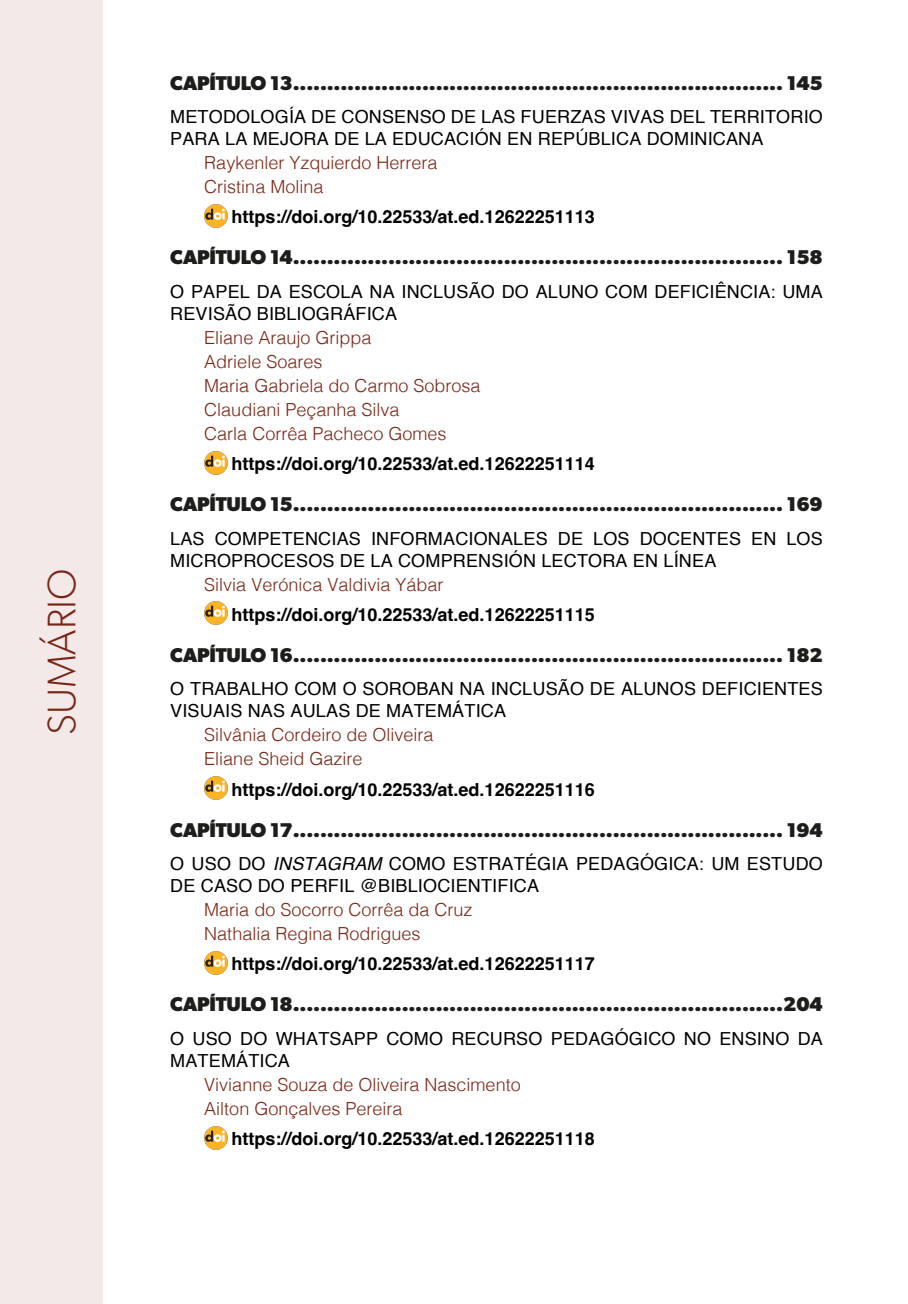
<style>
.page{position:relative;width:908px;height:1304px;background:#fff}
.page>*{position:absolute;margin:0;border:0;box-sizing:border-box;transform-origin:0 0}
.t1{font:300 40px "Gibson";color:#7a2616}
.t2{font:700 20px "Gibson";letter-spacing:-.01em;color:#1d1d1b}
.t3{font:18px/22px "Helvetica";letter-spacing:.01em;color:#000}
.t4{font:300 18px/24px "Helvetica";color:#7a2616}
.t5{font:700 18px "Helvetica";color:#000}
.s1{font-style:italic}
</style>
<div class="page">
<div style="left:0;top:0;width:103px;height:1304px;background:#f2e9e8"></div>
<img style="left:204px;top:204px;width:23px;height:23px">
<img style="left:204px;top:451px;width:23px;height:23px">
<img style="left:204px;top:602px;width:23px;height:23px">
<img style="left:204px;top:777px;width:23px;height:23px">
<img style="left:204px;top:951px;width:23px;height:23px">
<img style="left:204px;top:1126px;width:23px;height:23px">
<h1 class="t1" style="left:37px;top:735px;width:167px;rotate:-90deg">SUMÁRIO</h1>
<p class="t2" style="left:170px;top:71px;width:653px">CAPÍTULO 13........................................................................ 145</p>
<p class="t3" style="left:170px;top:106px;width:653px">METODOLOGÍA DE CONSENSO DE LAS FUERZAS VIVAS DEL TERRITORIO<br>PARA LA MEJORA DE LA EDUCACIÓN EN REPÚBLICA DOMINICANA</p>
<p class="t4" style="left:204px;top:149px;width:235px">Raykenler Yzquierdo Herrera<br>Cristina Molina</p>
<p class="t5" style="left:231px;top:206px;width:365px">https://doi.org/10.22533/at.ed.12622251113</p>
<p class="t2" style="left:170px;top:246px;width:653px">CAPÍTULO 14........................................................................ 158</p>
<p class="t3" style="left:170px;top:281px;width:653px">O PAPEL DA ESCOLA NA INCLUSÃO DO ALUNO COM DEFICIÊNCIA: UMA<br>REVISÃO BIBLIOGRÁFICA</p>
<p class="t4" style="left:204px;top:324px;width:278px">Eliane Araujo Grippa<br>Adriele Soares<br>Maria Gabriela do Carmo Sobrosa<br>Claudiani Peçanha Silva<br>Carla Corrêa Pacheco Gomes</p>
<p class="t5" style="left:231px;top:453px;width:365px">https://doi.org/10.22533/at.ed.12622251114</p>
<p class="t2" style="left:170px;top:492px;width:653px">CAPÍTULO 15........................................................................ 169</p>
<p class="t3" style="left:170px;top:528px;width:653px">LAS COMPETENCIAS INFORMACIONALES DE LOS DOCENTES EN LOS<br>MICROPROCESOS DE LA COMPRENSIÓN LECTORA EN LÍNEA</p>
<p class="t4" style="left:204px;top:571px;width:241px">Silvia Verónica Valdivia Yábar</p>
<p class="t5" style="left:231px;top:604px;width:365px">https://doi.org/10.22533/at.ed.12622251115</p>
<p class="t2" style="left:170px;top:643px;width:653px">CAPÍTULO 16........................................................................ 182</p>
<p class="t3" style="left:170px;top:679px;width:653px">O TRABALHO COM O SOROBAN NA INCLUSÃO DE ALUNOS DEFICIENTES<br>VISUAIS NAS AULAS DE MATEMÁTICA</p>
<p class="t4" style="left:204px;top:722px;width:231px">Silvânia Cordeiro de Oliveira<br>Eliane Sheid Gazire</p>
<p class="t5" style="left:231px;top:778px;width:365px">https://doi.org/10.22533/at.ed.12622251116</p>
<p class="t2" style="left:170px;top:818px;width:653px">CAPÍTULO 17........................................................................ 194</p>
<p class="t3" style="left:170px;top:853px;width:653px">O USO DO <span class="s1">INSTAGRAM</span> COMO ESTRATÉGIA PEDAGÓGICA: UM ESTUDO<br>DE CASO DO PERFIL @BIBLIOCIENTIFICA</p>
<p class="t4" style="left:204px;top:896px;width:270px">Maria do Socorro Corrêa da Cruz<br>Nathalia Regina Rodrigues</p>
<p class="t5" style="left:231px;top:953px;width:365px">https://doi.org/10.22533/at.ed.12622251117</p>
<p class="t2" style="left:170px;top:993px;width:653px">CAPÍTULO 18........................................................................204</p>
<p class="t3" style="left:170px;top:1028px;width:653px">O USO DO WHATSAPP COMO RECURSO PEDAGÓGICO NO ENSINO DA<br>MATEMÁTICA</p>
<p class="t4" style="left:204px;top:1071px;width:318px">Vivianne Souza de Oliveira Nascimento<br>Ailton Gonçalves Pereira</p>
<p class="t5" style="left:231px;top:1128px;width:365px">https://doi.org/10.22533/at.ed.12622251118</p>
</div>
